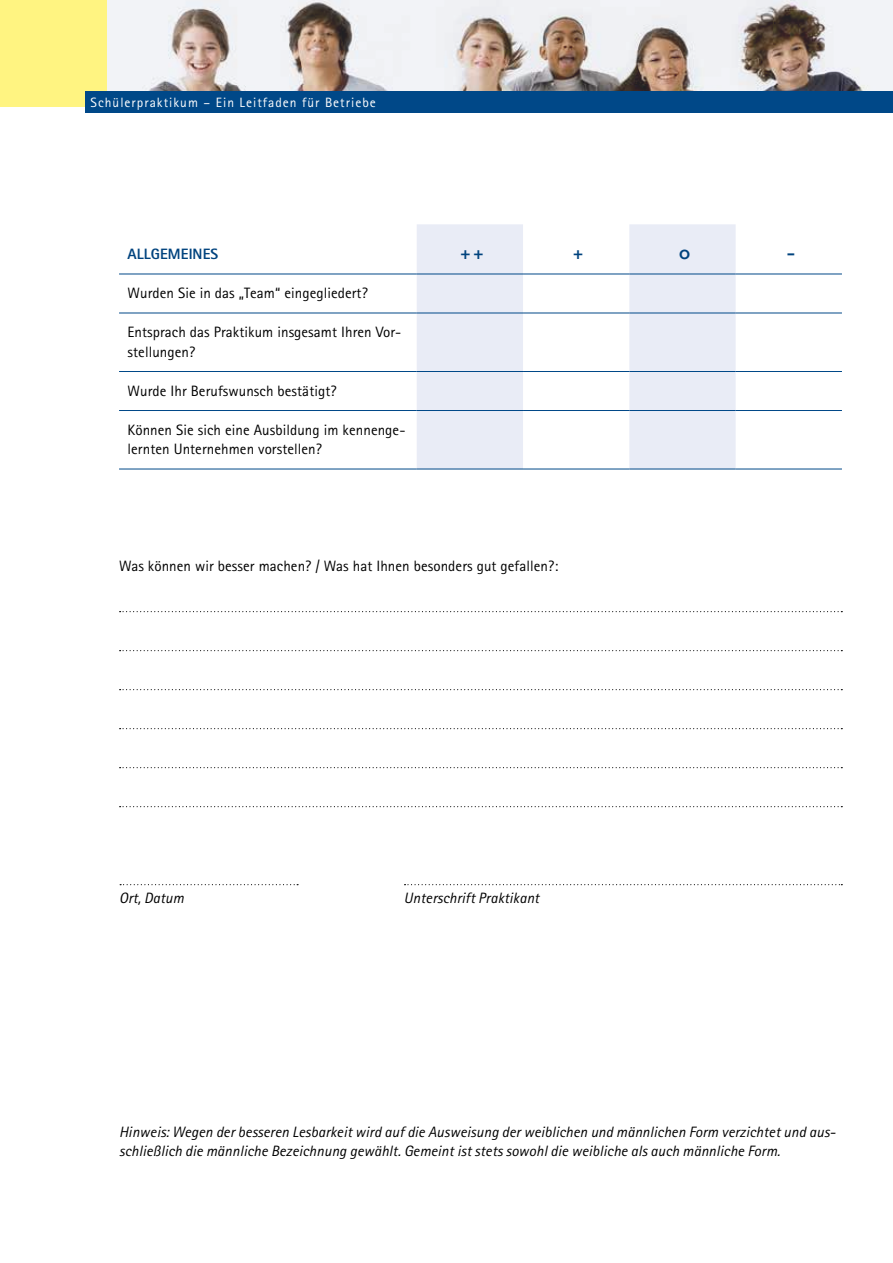
<style>
.page{position:relative;width:893px;height:1263px;background:#fff}
.page>*{position:absolute;margin:0;border:0;box-sizing:border-box;transform-origin:0 0}
.t1{font:500 19.5px "Futura";color:#00437e}
.t2{font:800 18px "Rotis Sans Serif";color:#00437e}
.t3{font:15px/19.5px "Rotis Sans Serif";letter-spacing:.005em;color:#000}
.t4{font:italic 15px/19.5px "Rotis Sans Serif";letter-spacing:.005em;color:#000}
.t5{font:800 15px "Rotis Sans Serif";letter-spacing:.005em;color:#00437e}
.t6{font:13.5px "Rotis Sans Serif";letter-spacing:.075em;color:#fff}
</style>
<div class="page">
<img style="left:106px;top:0;width:787px;height:91px">
<div style="left:0;top:0;width:106px;height:106px;background:#fff481"></div>
<div style="left:85px;top:91px;width:808px;height:21px;background:#004888"></div>
<svg style="left:120px;top:611px;width:722px;height:1px"></svg>
<svg style="left:120px;top:650px;width:722px;height:1px"></svg>
<svg style="left:120px;top:689px;width:722px;height:1px"></svg>
<svg style="left:120px;top:728px;width:722px;height:1px"></svg>
<svg style="left:120px;top:767px;width:722px;height:1px"></svg>
<svg style="left:120px;top:806px;width:722px;height:1px"></svg>
<svg style="left:120px;top:884px;width:178px;height:1px"></svg>
<svg style="left:404px;top:884px;width:438px;height:1px"></svg>
<svg style="left:417px;top:224px;width:319px;height:245px;fill:#e9ecf6"></svg>
<hr style="left:119px;top:274px;width:298px;height:1px;background:#004888">
<hr style="left:119px;top:313px;width:298px;height:1px;background:#004888">
<hr style="left:417px;top:313px;width:106px;height:1px;background:#004888">
<hr style="left:523px;top:313px;width:106px;height:1px;background:#004888">
<hr style="left:629px;top:313px;width:107px;height:1px;background:#004888">
<hr style="left:736px;top:313px;width:106px;height:1px;background:#004888">
<hr style="left:119px;top:371px;width:298px;height:1px;background:#004888">
<hr style="left:417px;top:371px;width:106px;height:1px;background:#004888">
<hr style="left:523px;top:371px;width:106px;height:1px;background:#004888">
<hr style="left:629px;top:371px;width:107px;height:1px;background:#004888">
<hr style="left:736px;top:371px;width:106px;height:1px;background:#004888">
<hr style="left:119px;top:410px;width:298px;height:1px;background:#004888">
<hr style="left:417px;top:410px;width:106px;height:1px;background:#004888">
<hr style="left:523px;top:410px;width:106px;height:1px;background:#004888">
<hr style="left:629px;top:410px;width:107px;height:1px;background:#004888">
<hr style="left:736px;top:410px;width:106px;height:1px;background:#004888">
<hr style="left:417px;top:274px;width:106px;height:1px;background:#004888">
<hr style="left:523px;top:274px;width:106px;height:1px;background:#004888">
<hr style="left:629px;top:274px;width:107px;height:1px;background:#004888">
<hr style="left:736px;top:274px;width:106px;height:1px;background:#004888">
<hr style="left:119px;top:469px;width:298px;height:1px;background:#004888">
<hr style="left:523px;top:469px;width:106px;height:1px;background:#004888">
<hr style="left:736px;top:469px;width:106px;height:1px;background:#004888">
<hr style="left:417px;top:469px;width:106px;height:1px;background:#004888">
<hr style="left:629px;top:469px;width:107px;height:1px;background:#004888">
<p class="t6" style="left:91px;top:94px;width:287px">Schülerpraktikum – Ein Leitfaden für Betriebe</p>
<p class="t5" style="left:128px;top:244px;width:92px">ALLGEMEINES</p>
<p class="t2" style="left:460px;top:242px;width:25px">++</p>
<p class="t2" style="left:573px;top:242px;width:12px">+</p>
<h1 class="t1" style="left:679px;top:238px;width:13px">o</h1>
<p class="t2" style="left:787px;top:242px;width:10px">-</p>
<p class="t3" style="left:128px;top:283px;width:242px">Wurden Sie in das „Team“ eingegliedert?</p>
<p class="t3" style="left:128px;top:322px;width:275px">Entsprach das Praktikum insgesamt Ihren Vor&shy;stellungen?</p>
<p class="t3" style="left:128px;top:381px;width:210px">Wurde Ihr Berufswunsch bestätigt?</p>
<p class="t3" style="left:128px;top:420px;width:279px">Können Sie sich eine Ausbildung im kennenge&shy;lernten Unternehmen vorstellen?</p>
<p class="t3" style="left:119px;top:556px;width:441px">Was können wir besser machen? / Was hat Ihnen besonders gut gefallen?:</p>
<p class="t4" style="left:119px;top:888px;width:66px">Ort, Datum</p>
<p class="t4" style="left:404px;top:888px;width:137px">Unterschrift Praktikant</p>
<p class="t4" style="left:119px;top:1122px;width:718px">Hinweis: Wegen der besseren Lesbarkeit wird auf die Ausweisung der weiblichen und männlichen Form verzichtet und aus&shy;schließlich die männliche Bezeichnung gewählt. Gemeint ist stets sowohl die weibliche als auch männliche Form.</p>
</div>
